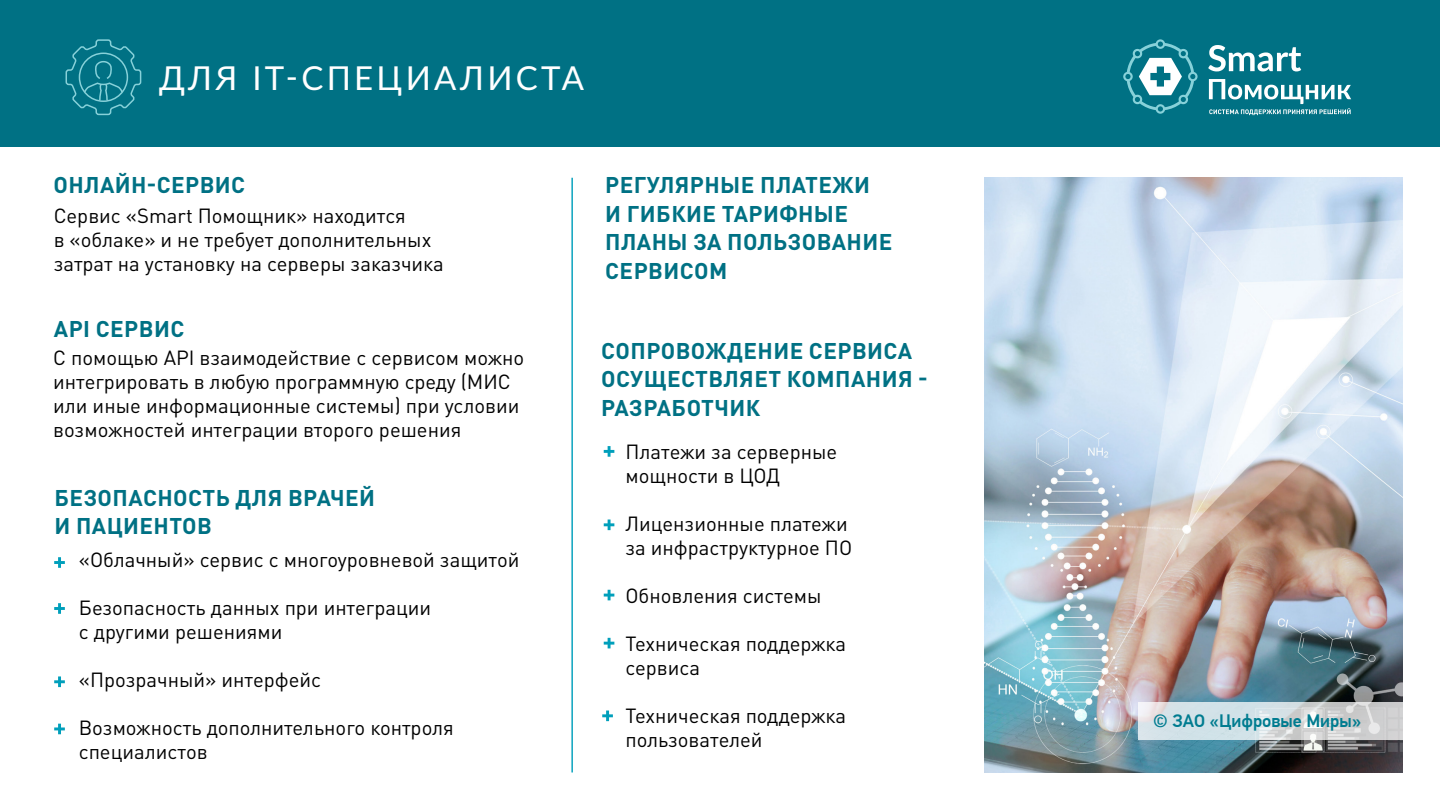
<style>
.page{position:relative;width:1440px;height:810px;background:#fff}
.page>*{position:absolute;margin:0;border:0;box-sizing:border-box;transform-origin:0 0}
.t1{font:33px "Lato";letter-spacing:.1em;color:#fff}
.t2{font:700 22.5px/28.5px "DIN Pro";letter-spacing:.02em;color:#007184}
.t3{font:20.25px/24px "DIN Pro";color:#000}
.t4{font:500 18px "PF Din Text Pro";color:#007c90}
</style>
<div class="page">
<div style="left:0;top:0;width:1440px;height:147px;background:#007184"></div>
<svg style="left:65px;top:39px;width:77px;height:77px"></svg>
<svg style="left:1208px;top:45px;width:93px;height:26px"></svg>
<svg style="left:1123px;top:39px;width:75px;height:75px"></svg>
<svg style="left:1209px;top:79px;width:142px;height:36px"></svg>
<hr style="left:571px;top:178px;width:2px;height:594px;background:#009fbb">
<svg style="left:54px;top:557px;width:11px;height:11px"></svg>
<svg style="left:54px;top:603px;width:11px;height:11px"></svg>
<svg style="left:54px;top:676px;width:11px;height:11px"></svg>
<svg style="left:54px;top:724px;width:11px;height:10px"></svg>
<svg style="left:604px;top:446px;width:10px;height:11px"></svg>
<svg style="left:604px;top:520px;width:10px;height:10px"></svg>
<svg style="left:604px;top:590px;width:10px;height:10px"></svg>
<svg style="left:604px;top:638px;width:10px;height:10px"></svg>
<svg style="left:602px;top:711px;width:11px;height:10px"></svg>
<img style="left:985px;top:178px;width:417px;height:594px">
<svg style="left:1138px;top:702px;width:265px;height:37px;fill:#d2e1e7"></svg>
<h1 class="t1" style="left:159px;top:55px;width:427px">ДЛЯ IT-СПЕЦИАЛИСТА</h1>
<p class="t2" style="left:53px;top:168px;width:193px">ОНЛАЙН-СЕРВИС</p>
<p class="t3" style="left:54px;top:202px;width:392px">Сервис «Smart Помощник» находится<br>в «облаке» и не требует дополнительных затрат на установку на серверы заказчика</p>
<p class="t2" style="left:54px;top:312px;width:132px">API СЕРВИС</p>
<p class="t3" style="left:53px;top:344px;width:473px">С помощью API взаимодействие с сервисом можно интегрировать в любую программную среду (МИС или иные информационные системы) при условии возможностей интеграции второго решения</p>
<p class="t2" style="left:54px;top:481px;width:322px">БЕЗОПАСНОСТЬ ДЛЯ ВРАЧЕЙ<br>И ПАЦИЕНТОВ</p>
<p class="t3" style="left:79px;top:545px;width:442px">«Облачный» сервис с многоуровневой защитой</p>
<p class="t3" style="left:79px;top:593px;width:354px">Безопасность данных при интеграции с другими решениями</p>
<p class="t3" style="left:79px;top:665px;width:244px">«Прозрачный» интерфейс</p>
<p class="t3" style="left:79px;top:713px;width:376px">Возможность дополнительного контроля специалистов</p>
<p class="t2" style="left:605px;top:168px;width:289px">РЕГУЛЯРНЫЕ ПЛАТЕЖИ<br>И ГИБКИЕ ТАРИФНЫЕ<br>ПЛАНЫ ЗА ПОЛЬЗОВАНИЕ<br>СЕРВИСОМ</p>
<p class="t2" style="left:601px;top:334px;width:328px">СОПРОВОЖДЕНИЕ СЕРВИСА<br>ОСУЩЕСТВЛЯЕТ КОМПАНИЯ -<br>РАЗРАБОТЧИК</p>
<p class="t3" style="left:625px;top:438px;width:213px">Платежи за серверные мощности в ЦОД</p>
<p class="t3" style="left:625px;top:510px;width:228px">Лицензионные платежи за инфраструктурное ПО</p>
<p class="t3" style="left:625px;top:582px;width:198px">Обновления системы</p>
<p class="t3" style="left:625px;top:630px;width:222px">Техническая поддержка сервиса</p>
<p class="t3" style="left:625px;top:702px;width:222px">Техническая поддержка пользователей</p>
<p class="t4" style="left:1153px;top:710px;width:209px">© ЗАО «Цифровые Миры»</p>
</div>
